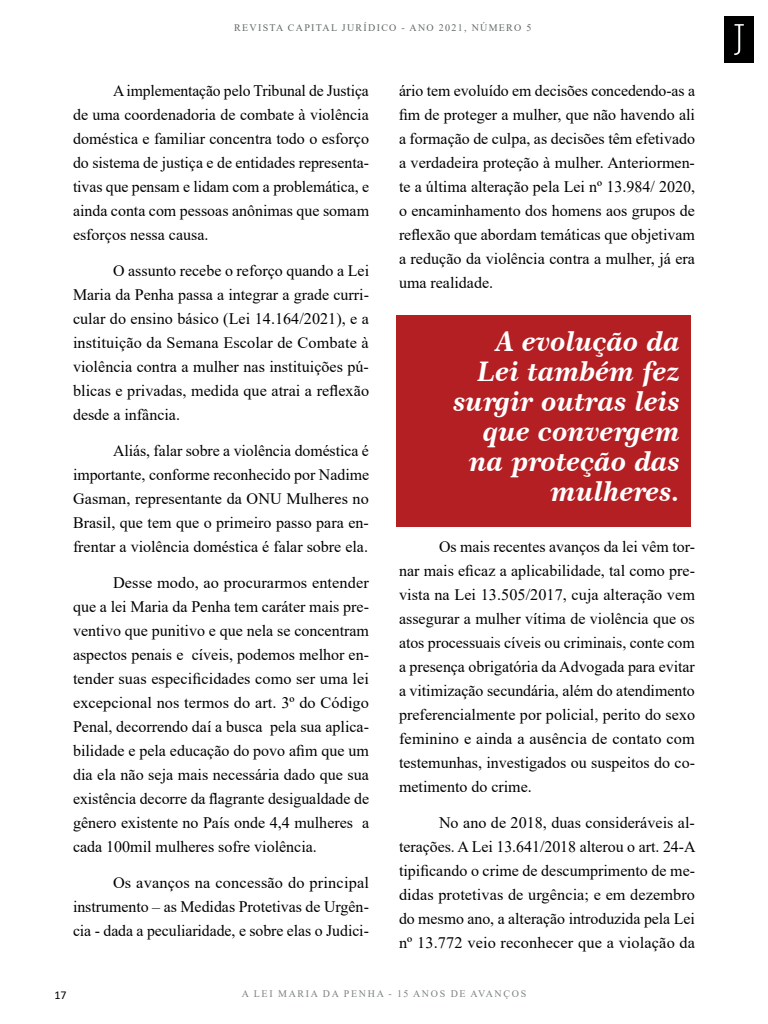
<style>
.page{position:relative;width:768px;height:1024px;background:#fff}
.page>*{position:absolute;margin:0;border:0;box-sizing:border-box;transform-origin:0 0}
.t1{font:27px/30px "Century 751 BT Bold Italic B";color:#fff;text-align:right}
.t2{font:16px/24px "Times New Roman";color:#000001;text-align:justify}
.t3{font:12px "Calibri";color:#000001}
.t4{font:10px "Times New Roman";letter-spacing:.13em;color:#65696a}
.t5{font:10px "Times New Roman";letter-spacing:.165em;color:#7d8081}
</style>
<div class="page">
<img style="left:724px;top:16px;width:30px;height:47px">
<div style="left:396px;top:315px;width:295px;height:212px;background:#b31f23"></div>
<p class="t4" style="left:234px;top:20px;width:299px">REVISTA CAPITAL JURÍDICO - ANO 2021, NÚMERO 5</p>
<p class="t2" style="left:73px;top:78px;width:298px;text-indent:40px">A implementação pelo Tribunal de Justiça de uma coordenadoria de combate à violência doméstica e familiar concentra todo o esforço do sistema de justiça e de entidades representa&shy;tivas que pensam e lidam com a problemática, e ainda conta com pessoas anônimas que somam esforços nessa causa.</p>
<p class="t2" style="left:73px;top:258px;width:298px;text-indent:40px">O assunto recebe o reforço quando a Lei Maria da Penha passa a integrar a grade curri&shy;cular do ensino básico (Lei 14.164/2021), e a instituição da Semana Escolar de Combate à violência contra a mulher nas instituições pú&shy;blicas e privadas, medida que atrai a reflexão desde a infância.</p>
<p class="t2" style="left:73px;top:438px;width:298px;text-indent:40px">Aliás, falar sobre a violência doméstica é importante, conforme reconhecido por Nadime Gasman, representante da ONU Mulheres no Brasil, que tem que o primeiro passo para en&shy;frentar a violência doméstica é falar sobre ela.</p>
<p class="t2" style="left:73px;top:570px;width:298px;text-indent:40px">Desse modo, ao procurarmos entender que a lei Maria da Penha tem caráter mais pre&shy;ventivo que punitivo e que nela se concentram aspectos penais e cíveis, podemos melhor en&shy;tender suas especificidades como ser uma lei excepcional nos termos do art. 3º do Código Penal, decorrendo daí a busca pela sua aplica&shy;bilidade e pela educação do povo afim que um dia ela não seja mais necessária dado que sua existência decorre da flagrante desigualdade de gênero existente no País onde 4,4 mulheres a cada 100mil mulheres sofre violência.</p>
<p class="t2" style="left:73px;top:870px;width:298px;text-indent:40px">Os avanços na concessão do principal instrumento – as Medidas Protetivas de Urgên&shy;cia - dada a peculiaridade, e sobre elas o Judici-</p>
<p class="t2" style="left:399px;top:78px;width:298px">ário tem evoluído em decisões concedendo-as a fim de proteger a mulher, que não havendo ali a formação de culpa, as decisões têm efetivado a verdadeira proteção à mulher. Anteriormen&shy;te a última alteração pela Lei nº 13.984/ 2020, o encaminhamento dos homens aos grupos de reflexão que abordam temáticas que objetivam a redução da violência contra a mulher, já era uma realidade.</p>
<h1 class="t1" style="left:453px;top:326px;width:228px">A evolução da<br>Lei também fez surgir outras leis que convergem na proteção das mulheres.</h1>
<p class="t2" style="left:399px;top:534px;width:298px;text-indent:40px">Os mais recentes avanços da lei vêm tor&shy;nar mais eficaz a aplicabilidade, tal como pre&shy;vista na Lei 13.505/2017, cuja alteração vem assegurar a mulher vítima de violência que os atos processuais cíveis ou criminais, conte com a presença obrigatória da Advogada para evitar a vitimização secundária, além do atendimento preferencialmente por policial, perito do sexo feminino e ainda a ausência de contato com testemunhas, investigados ou suspeitos do co&shy;metimento do crime.</p>
<p class="t2" style="left:399px;top:810px;width:298px;text-indent:40px">No ano de 2018, duas consideráveis al&shy;terações. A Lei 13.641/2018 alterou o art. 24-A tipificando o crime de descumprimento de me&shy;didas protetivas de urgência; e em dezembro do mesmo ano, a alteração introduzida pela Lei nº 13.772 veio reconhecer que a violação da</p>
<p class="t3" style="left:55px;top:987px;width:14px">17</p>
<p class="t5" style="left:242px;top:987px;width:56px">A Lei Maria</p>
<p class="t5" style="left:323px;top:987px;width:9px">da</p>
<p class="t5" style="left:344px;top:987px;width:17px">Penha</p>
<p class="t5" style="left:389px;top:987px;width:34px">- 15 anos</p>
<p class="t5" style="left:451px;top:987px;width:9px">de</p>
<p class="t5" style="left:471px;top:987px;width:9px">avan</p>
<p class="t5" style="left:504px;top:987px;width:17px">ços</p>
</div>
